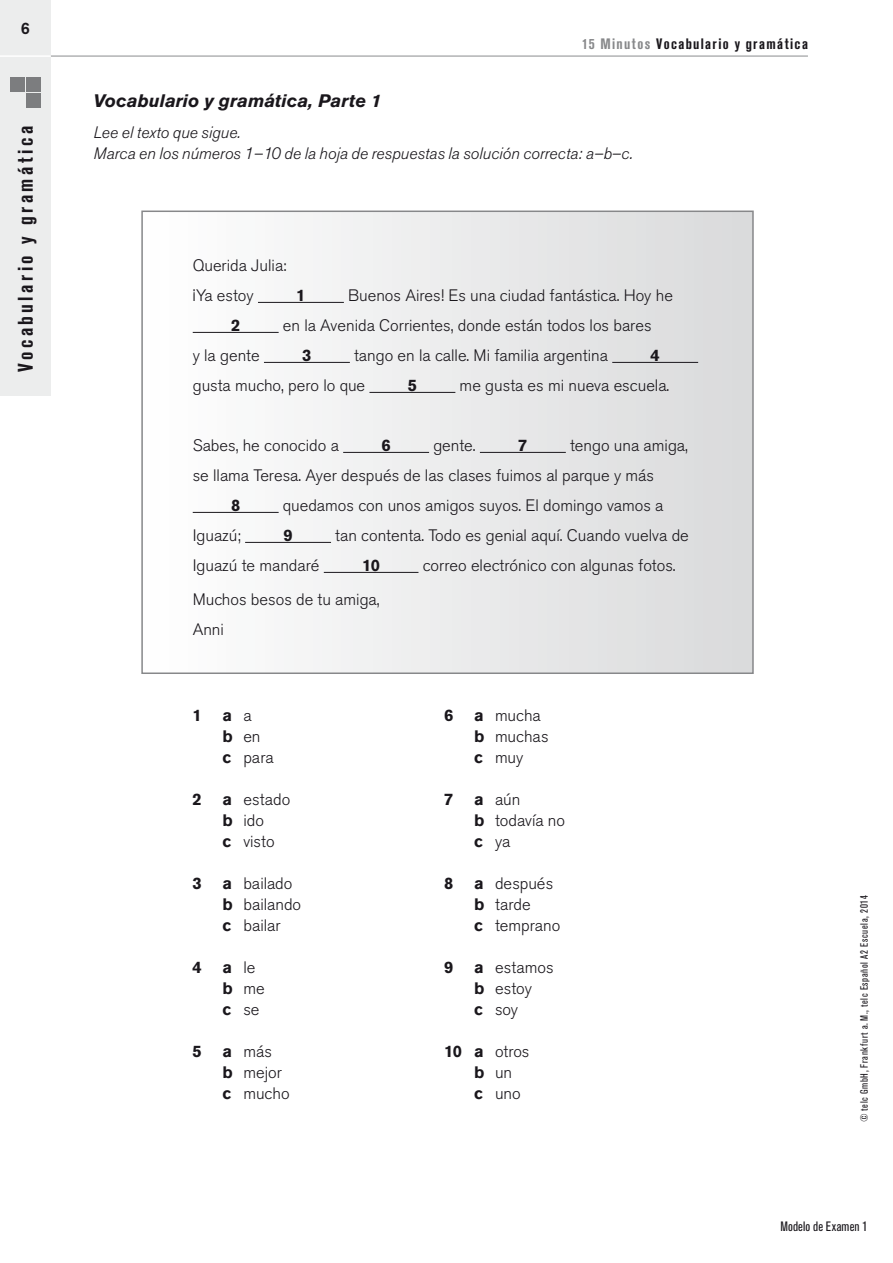
<style>
.page{position:relative;width:893px;height:1263px;background:#fff}
.page>*{position:absolute;margin:0;border:0;box-sizing:border-box;transform-origin:0 0}
.t1{font:700 condensed 21px "Akzidenz Grotesk Pro";letter-spacing:.165em;color:#1a171c}
.t2{font:italic 700 18px "Akzidenz Grotesk Pro";color:#1a171c}
.t3{font:700 18px "Akzidenz Grotesk Pro";color:#1a171c}
.t4{font:300 16.5px/21px "Akzidenz Grotesk Pro";color:#1a171c}
.t5{font:italic 300 16.5px/21px "Akzidenz Grotesk Pro";color:#1a171c}
.t6{font:700 16.5px "Akzidenz Grotesk Pro";color:#1a171c}
.t7{font:500 16.5px "Akzidenz Grotesk Pro";color:#1a171c}
.t8{font:700 condensed 15px "Akzidenz Grotesk Pro";letter-spacing:.09em;color:#1a171c}
.t9{font:condensed 13.5px "Akzidenz Grotesk Pro";letter-spacing:.01em;color:#1a171c}
.t10{font:condensed 10.5px "Akzidenz Grotesk Pro";letter-spacing:.065em;color:#1a171c}
.s1{color:#87888a}
.s2{font-weight:700}
</style>
<div class="page">
<div style="left:142px;top:211px;width:611px;height:462px;background:linear-gradient(to right,#fff,#d9dadb)"></div>
<div style="left:141px;top:211px;width:613px;height:463px;border:2px solid #87888a"></div>
<hr style="left:258px;top:302px;width:86px;height:1px;background:#1a171c">
<hr style="left:193px;top:332px;width:86px;height:1px;background:#1a171c">
<hr style="left:264px;top:362px;width:86px;height:1px;background:#1a171c">
<hr style="left:612px;top:362px;width:86px;height:1px;background:#1a171c">
<hr style="left:369px;top:392px;width:86px;height:1px;background:#1a171c">
<hr style="left:343px;top:452px;width:86px;height:1px;background:#1a171c">
<hr style="left:480px;top:452px;width:86px;height:1px;background:#1a171c">
<hr style="left:193px;top:512px;width:86px;height:1px;background:#1a171c">
<hr style="left:245px;top:542px;width:86px;height:1px;background:#1a171c">
<hr style="left:324px;top:572px;width:94px;height:1px;background:#1a171c">
<div style="left:0;top:0;width:51px;height:396px;background:#eceded"></div>
<hr style="left:51px;top:55px;width:757px;height:2px;background:#b1b3b4">
<hr style="left:0;top:55px;width:51px;height:2px;background:#fff">
<div style="left:10px;top:77px;width:15px;height:15px;background:#7c7d7f"></div>
<div style="left:27px;top:77px;width:14px;height:15px;background:#7c7d7f"></div>
<div style="left:27px;top:94px;width:14px;height:14px;background:#7c7d7f"></div>
<p class="t7" style="left:21px;top:22px;width:11px">6</p>
<p class="t1" style="left:13px;top:372px;width:247px;rotate:-90deg">Vocabulario y gramática</p>
<p class="t8" style="left:582px;top:35px;width:227px"><span class="s1">15 Minutos</span> Vocabulario y gramática</p>
<p class="t2" style="left:93px;top:90px;width:290px">Vocabulario y gramática, Parte 1</p>
<p class="t5" style="left:93px;top:123px;width:541px">Lee el texto que sigue.<br>Marca en los números 1–10 de la hoja de respuestas la solución correcta: a–b–c.</p>
<p class="t4" style="left:193px;top:252px;width:95px;line-height:30px">Querida Julia: ¡Ya estoy</p>
<p class="t6" style="left:296px;top:289px;width:11px">1</p>
<p class="t4" style="left:348px;top:286px;width:326px">Buenos Aires! Es una ciudad fantástica. Hoy he</p>
<p class="t6" style="left:231px;top:319px;width:11px">2</p>
<p class="t4" style="left:283px;top:316px;width:370px">en la Avenida Corrientes, donde están todos los bares</p>
<p class="t4" style="left:193px;top:346px;width:68px">y la gente</p>
<p class="t6" style="left:302px;top:349px;width:11px">3</p>
<p class="t4" style="left:354px;top:346px;width:255px">tango en la calle. Mi familia argentina</p>
<p class="t6" style="left:650px;top:349px;width:11px">4</p>
<p class="t4" style="left:193px;top:376px;width:174px">gusta mucho, pero lo que</p>
<p class="t6" style="left:408px;top:379px;width:11px">5</p>
<p class="t4" style="left:460px;top:376px;width:211px">me gusta es mi nueva escuela.</p>
<p class="t3" style="left:645px;top:382px;width:12px">4</p>
<p class="t4" style="left:193px;top:436px;width:148px">Sabes, he conocido a</p>
<p class="t6" style="left:381px;top:439px;width:11px">6</p>
<p class="t4" style="left:433px;top:436px;width:44px">gente.</p>
<p class="t6" style="left:518px;top:439px;width:11px">7</p>
<p class="t4" style="left:193px;top:432px;width:497px;line-height:30px;text-indent:377px">tengo una amiga, se llama Teresa. Ayer después de las clases fuimos al parque y más</p>
<p class="t6" style="left:231px;top:499px;width:11px">8</p>
<p class="t4" style="left:283px;top:496px;width:382px">quedamos con unos amigos suyos. El domingo vamos a</p>
<p class="t4" style="left:193px;top:526px;width:50px">Iguazú;</p>
<p class="t6" style="left:283px;top:529px;width:11px">9</p>
<p class="t4" style="left:335px;top:526px;width:355px">tan contenta. Todo es genial aquí. Cuando vuelva de</p>
<p class="t4" style="left:193px;top:556px;width:128px">Iguazú te mandaré</p>
<p class="t6" style="left:362px;top:559px;width:20px">10</p>
<p class="t4" style="left:423px;top:556px;width:254px">correo electrónico con algunas fotos.</p>
<p class="t4" style="left:193px;top:586px;width:188px;line-height:30px">Muchos besos de tu amiga,<br>Anni</p>
<p class="t6" style="left:192px;top:709px;width:11px">1</p>
<p class="t4" style="left:222px;top:707px;width:53px"><span class="s2">a</span> a<br><span class="s2">b</span> en<br><span class="s2">c</span> para</p>
<p class="t6" style="left:192px;top:793px;width:11px">2</p>
<p class="t4" style="left:222px;top:791px;width:69px"><span class="s2">a</span> estado <span class="s2">b</span> ido<br><span class="s2">c</span> visto</p>
<p class="t6" style="left:192px;top:877px;width:11px">3</p>
<p class="t4" style="left:222px;top:875px;width:80px"><span class="s2">a</span> bailado <span class="s2">b</span> bailando <span class="s2">c</span> bailar</p>
<p class="t6" style="left:192px;top:961px;width:11px">4</p>
<p class="t4" style="left:222px;top:959px;width:44px"><span class="s2">a</span> le <span class="s2">b</span> me <span class="s2">c</span> se</p>
<p class="t6" style="left:192px;top:1045px;width:11px">5</p>
<p class="t4" style="left:222px;top:1043px;width:69px"><span class="s2">a</span> más<br><span class="s2">b</span> mejor <span class="s2">c</span> mucho</p>
<p class="t6" style="left:444px;top:710px;width:11px">6</p>
<p class="t4" style="left:474px;top:707px;width:76px"><span class="s2">a</span> mucha <span class="s2">b</span> muchas <span class="s2">c</span> muy</p>
<p class="t6" style="left:444px;top:794px;width:11px">7</p>
<p class="t4" style="left:474px;top:791px;width:93px"><span class="s2">a</span> aún<br><span class="s2">b</span> todavía no <span class="s2">c</span> ya</p>
<p class="t6" style="left:444px;top:878px;width:11px">8</p>
<p class="t4" style="left:474px;top:875px;width:88px"><span class="s2">a</span> después <span class="s2">b</span> tarde<br><span class="s2">c</span> temprano</p>
<p class="t6" style="left:444px;top:962px;width:11px">9</p>
<p class="t4" style="left:474px;top:959px;width:81px"><span class="s2">a</span> estamos <span class="s2">b</span> estoy<br><span class="s2">c</span> soy</p>
<p class="t4" style="left:474px;top:1043px;width:57px;text-indent:-30px"><span class="s2">10 a</span> otros <span class="s2">b</span> un<br><span class="s2">c</span> uno</p>
<p class="t10" style="left:858px;top:1122px;width:229px;rotate:-90deg">© telc GmbH, Frankfurt a. M., telc Español A2 Escuela, 2014</p>
<p class="t9" style="left:780px;top:1218px;width:89px">Modelo de Examen 1</p>
</div>
